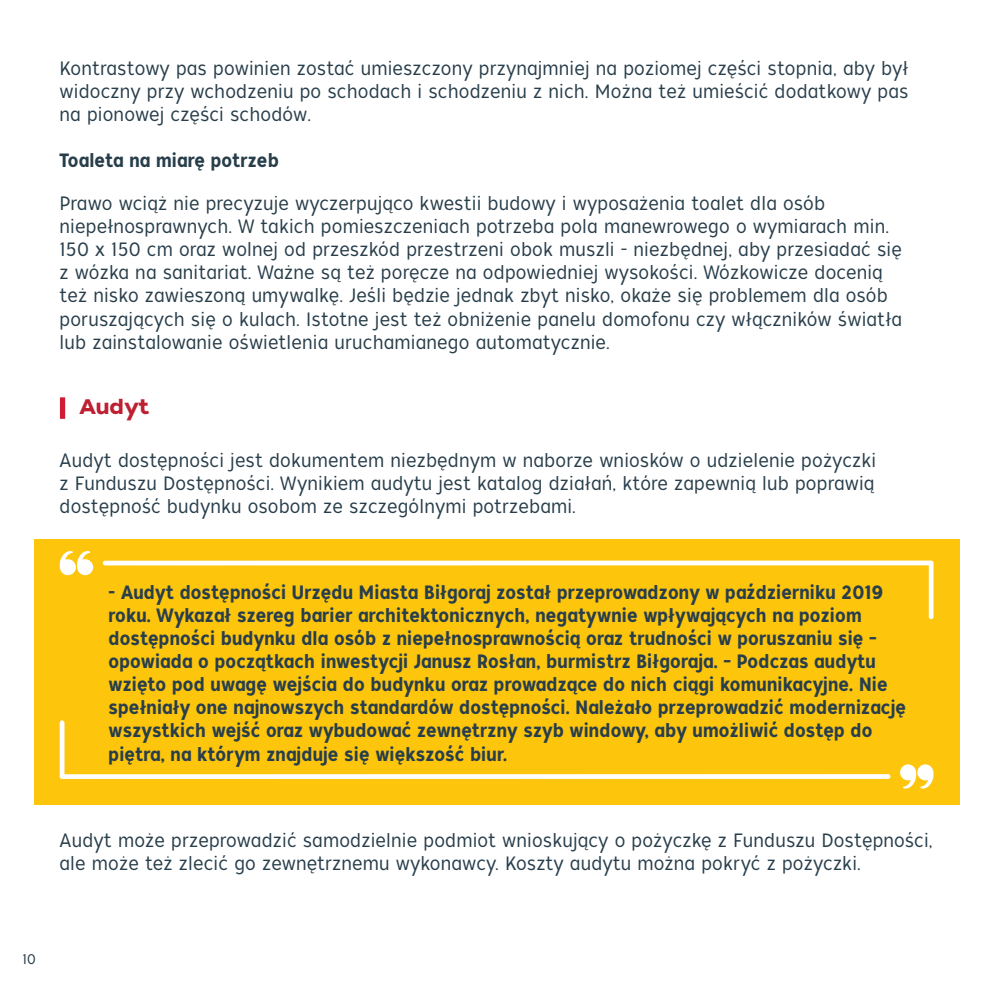
<style>
.page{position:relative;width:993px;height:993px;background:#fff}
.page>*{position:absolute;margin:0;border:0;box-sizing:border-box;transform-origin:0 0}
.nagłówek{font:21px "Tide Sans 600 Bunny";color:#be1f31}
.t1{font:19.25px/23.1px "Tide Sans Cond 300 Lil Kahuna";letter-spacing:.01em;color:#283e4b;text-align:justify}
.cytat{font:19.25px/23.1px "Tide Sans Cond 500 Dudette";letter-spacing:.01em;color:#283e4b}
.t2{font:14px "Tide Sans Cond 300 Lil Kahuna";color:#283e4b}
</style>
<div class="page">
<div style="left:34px;top:539px;width:925px;height:265px;background:#fec50d"></div>
<svg style="left:103px;top:560px;width:830px;height:59px"></svg>
<svg style="left:59px;top:551px;width:34px;height:24px"></svg>
<svg style="left:60px;top:720px;width:830px;height:58px"></svg>
<svg style="left:900px;top:764px;width:33px;height:24px"></svg>
<div style="left:60px;top:397px;width:5px;height:21px;background:#d01d34"></div>
<p class="t1" style="left:60px;top:57px;width:850px">Kontrastowy pas powinien zostać umieszczony przynajmniej na poziomej części stopnia, aby był widoczny przy wchodzeniu po schodach i schodzeniu z nich. Można też umieścić dodatkowy pas na pionowej części schodów.</p>
<p class="cytat" style="left:60px;top:149px;width:221px">Toaleta na miarę potrzeb</p>
<p class="t1" style="left:60px;top:192px;width:843px;text-align:left">Prawo wciąż nie precyzuje wyczerpująco kwestii budowy i wyposażenia toalet dla osób niepełnosprawnych. W takich pomieszczeniach potrzeba pola manewrowego o wymiarach min.<br>150 x 150 cm oraz wolnej od przeszkód przestrzeni obok muszli - niezbędnej, aby przesiadać się z wózka na sanitariat. Ważne są też poręcze na odpowiedniej wysokości. Wózkowicze docenią też nisko zawieszoną umywalkę. Jeśli będzie jednak zbyt nisko, okaże się problemem dla osób poruszających się o kulach. Istotne jest też obniżenie panelu domofonu czy włączników światła lub zainstalowanie oświetlenia uruchamianego automatycznie.</p>
<p class="nagłówek" style="left:79px;top:392px;width:71px">Audyt</p>
<p class="t1" style="left:60px;top:448px;width:817px">Audyt dostępności jest dokumentem niezbędnym w naborze wniosków o udzielenie pożyczki z Funduszu Dostępności. Wynikiem audytu jest katalog działań, które zapewnią lub poprawią dostępność budynku osobom ze szczególnymi potrzebami.</p>
<p class="cytat" style="left:109px;top:581px;width:798px">- Audyt dostępności Urzędu Miasta Biłgoraj został przeprowadzony w październiku 2019 roku. Wykazał szereg barier architektonicznych, negatywnie wpływających na poziom dostępności budynku dla osób z niepełnosprawnością oraz trudności w poruszaniu się – opowiada o początkach inwestycji Janusz Rosłan, burmistrz Biłgoraja. – Podczas audytu wzięto pod uwagę wejścia do budynku oraz prowadzące do nich ciągi komunikacyjne. Nie spełniały one najnowszych standardów dostępności. Należało przeprowadzić modernizację wszystkich wejść oraz wybudować zewnętrzny szyb windowy, aby umożliwić dostęp do piętra, na którym znajduje się większość biur.</p>
<p class="t1" style="left:60px;top:828px;width:874px">Audyt może przeprowadzić samodzielnie podmiot wnioskujący o pożyczkę z Funduszu Dostępności, ale może też zlecić go zewnętrznemu wykonawcy. Koszty audytu można pokryć z pożyczki.</p>
<p class="t2" style="left:22px;top:950px;width:15px">10</p>
</div>
